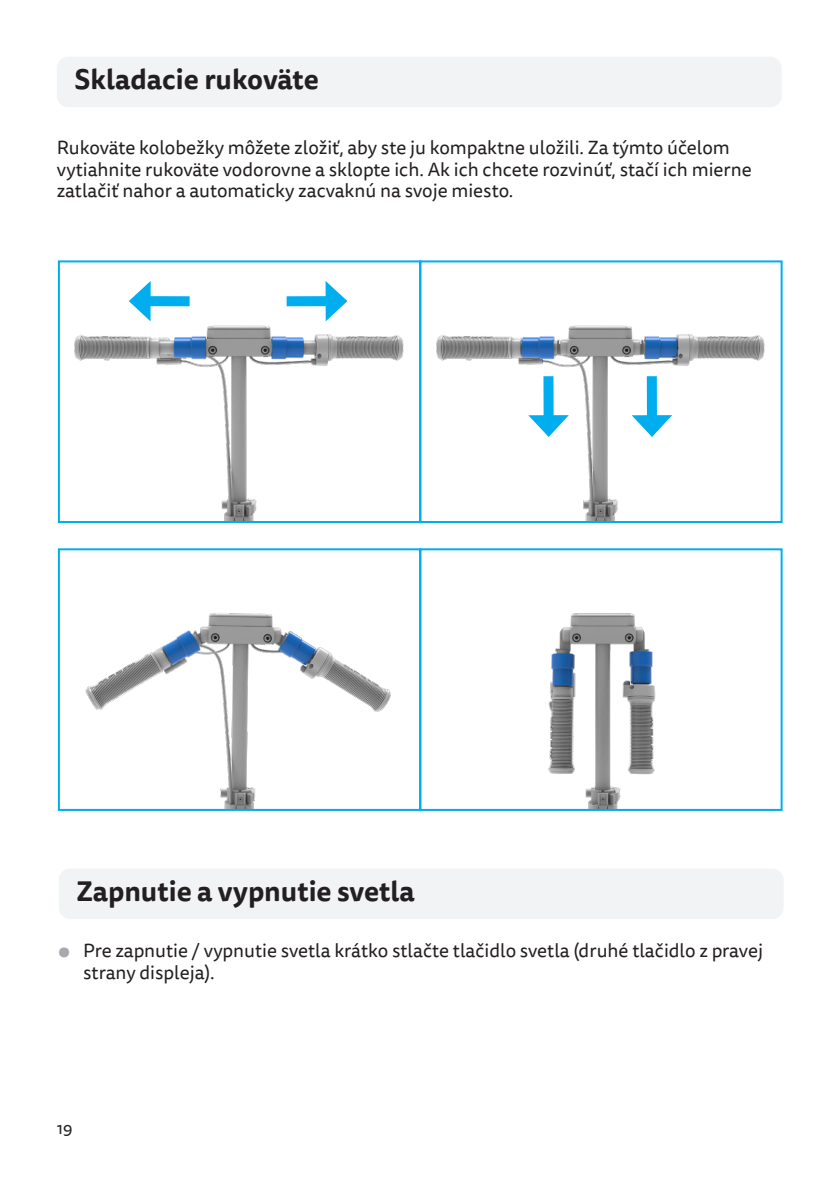
<style>
.page{position:relative;width:840px;height:1191px;background:#fff}
.page>*{position:absolute;margin:0;border:0;box-sizing:border-box;transform-origin:0 0}
.Subtitle{font:700 27.6px "Tisa Sans Pro";color:#231f20}
.Normal_text{font:19px/21.6px "Tisa Sans Pro";color:#231f20}
.t1{font:16.6px "Tisa Sans Pro";color:#231f20}
.s1{color:#a8a9ad}
</style>
<div class="page">
<div style="left:57px;top:57px;width:724px;height:50px;background:#f2f3f4;border-radius:12px"></div>
<img style="left:74px;top:296px;width:691px;height:224px">
<div style="left:58px;top:260px;width:363px;height:263px;border:2px solid #00aeef"></div>
<img style="left:85px;top:613px;width:571px;height:195px">
<div style="left:58px;top:548px;width:363px;height:263px;border:2px solid #00aeef"></div>
<div style="left:419px;top:260px;width:363px;height:263px;border:2px solid #00aeef"></div>
<div style="left:419px;top:548px;width:363px;height:263px;border:2px solid #00aeef"></div>
<div style="left:59px;top:868px;width:724px;height:51px;background:#f2f3f4;border-radius:12px"></div>
<div style="left:286px;top:296px;width:48px;height:10px;background:#00aeef"></div>
<svg style="left:325px;top:281px;width:22px;height:40px"></svg>
<div style="left:543px;top:376px;width:10px;height:47px;background:#00aeef"></div>
<svg style="left:528px;top:415px;width:40px;height:22px"></svg>
<div style="left:646px;top:376px;width:10px;height:47px;background:#00aeef"></div>
<svg style="left:631px;top:415px;width:40px;height:22px"></svg>
<div style="left:142px;top:296px;width:47px;height:10px;background:#00aeef"></div>
<svg style="left:129px;top:281px;width:22px;height:40px"></svg>
<p class="Subtitle" style="left:74px;top:59px;width:246px">Skladacie rukoväte</p>
<p class="Normal_text" style="left:57px;top:137px;width:696px">Rukoväte kolobežky môžete zložiť, aby ste ju kompaktne uložili. Za týmto účelom vytiahnite rukoväte vodorovne a sklopte ich. Ak ich chcete rozvinúť, stačí ich mierne zatlačiť nahor a automaticky zacvaknú na svoje miesto.</p>
<p class="Subtitle" style="left:76px;top:871px;width:340px">Zapnutie a vypnutie svetla</p>
<p class="Normal_text" style="left:83px;top:940px;width:681px;text-indent:-24px"><span class="s1">●</span> Pre zapnutie / vypnutie svetla krátko stlačte tlačidlo svetla (druhé tlačidlo z pravej strany displeja).</p>
<p class="t1" style="left:57px;top:1116px;width:17px">19</p>
</div>
